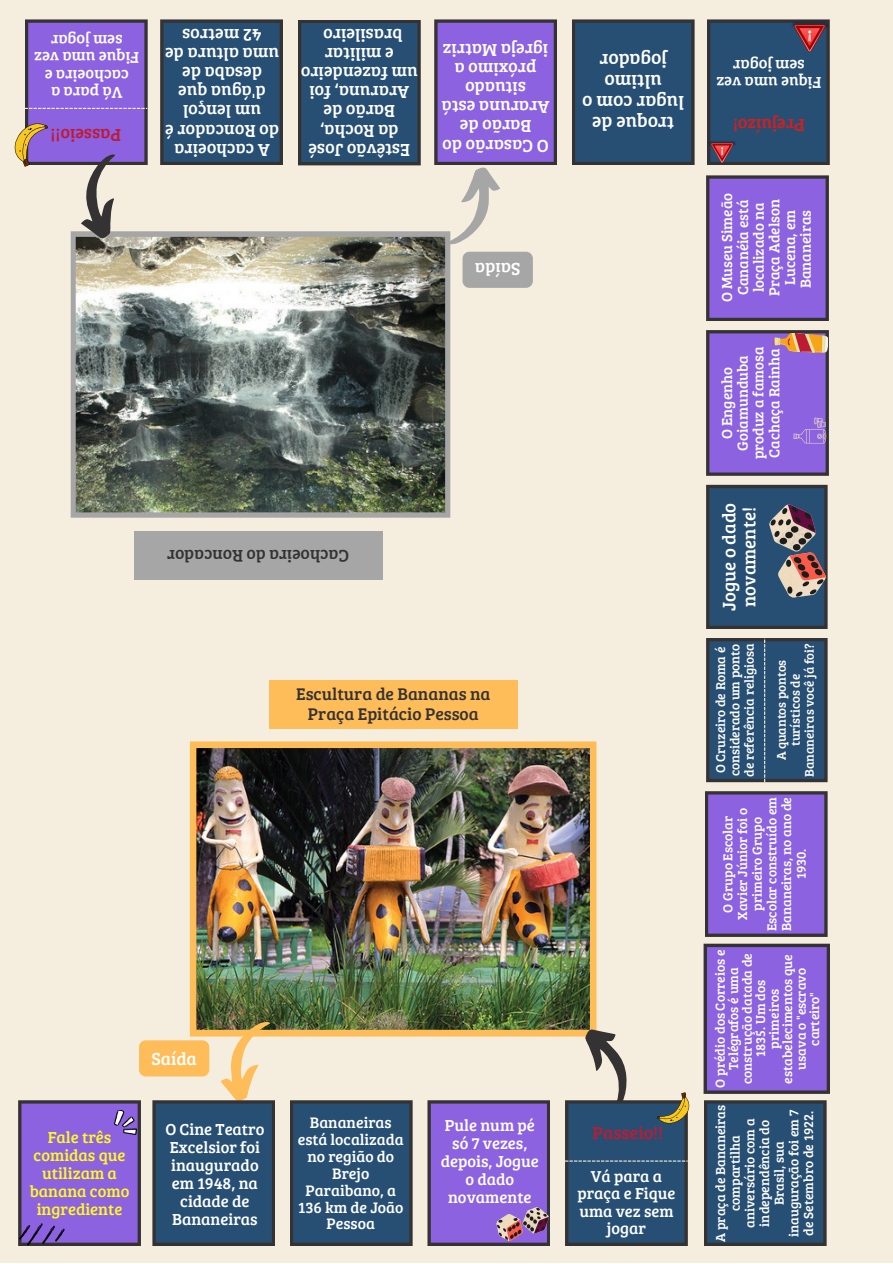
<style>
.page{position:relative;width:893px;height:1264px;background:#fff}
.page>*{position:absolute;margin:0;border:0;box-sizing:border-box;transform-origin:0 0}
.t1{font:19.35px/20.9px "Bree Serif";color:#fff;text-align:center}
.t2{font:18.6px/20.1px "Bree Serif";color:#fff}
.t3{font:18px/19px "Bree Serif";color:#fff;text-align:center}
.t4{font:18px "Bree Serif";color:#bd1b33}
.t5{font:18px "Bree Serif";color:#d61e1e}
.t6{font:17.4px/19px "Bree Serif";color:#343232;text-align:center}
.t7{font:16.5px/18px "Bree Serif";color:#fff;text-align:center}
.t8{font:16.5px/18px "Bree Serif";color:#fff924;text-align:center}
.t9{font:16.35px/17.2px "Bree Serif";color:#fff;text-align:center}
.t10{font:15.75px/16.8px "Bree Serif";color:#fff;text-align:center}
.t11{font:15px/15.8px "Bree Serif";color:#fff;text-align:center}
.t12{font:13.5px/14.5px "Bree Serif";color:#fff;text-align:center}
.t13{font:13.35px/14.4px "Bree Serif";color:#fff}
.t14{font:12.9px/14px "Bree Serif";color:#fff;text-align:center}
</style>
<div class="page">
<div style="left:0;top:0;width:892px;height:1262px;background:#f5eedf"></div>
<img style="left:189px;top:727px;width:408px;height:310px">
<img style="left:70px;top:231px;width:394px;height:301px">
<div style="left:139px;top:1040px;width:70px;height:36px;background:#ffbd59;border-radius:7px"></div>
<div style="left:462px;top:252px;width:71px;height:36px;background:#a6a6a6;border-radius:7px"></div>
<div style="left:269px;top:679px;width:248px;height:49px;background:#ffbd59"></div>
<div style="left:134px;top:532px;width:248px;height:48px;background:#a6a6a6"></div>
<svg style="left:704px;top:1100px;width:122px;height:145px;background:#284c6e"></svg>
<svg style="left:152px;top:1013px;width:123px;height:232px"></svg>
<svg style="left:290px;top:1100px;width:122px;height:145px;background:#284c6e"></svg>
<svg style="left:705px;top:791px;width:122px;height:145px;background:#845ed1"></svg>
<svg style="left:706px;top:175px;width:122px;height:146px;background:#845ed1"></svg>
<svg style="left:572px;top:19px;width:122px;height:146px;background:#284c6e"></svg>
<svg style="left:434px;top:19px;width:123px;height:235px"></svg>
<svg style="left:160px;top:19px;width:123px;height:146px;background:#294c6e"></svg>
<svg style="left:298px;top:20px;width:122px;height:145px;background:#284c6e"></svg>
<svg style="left:427px;top:1100px;width:123px;height:145px;background:#8660cb"></svg>
<svg style="left:18px;top:1100px;width:123px;height:145px;background:#835dce"></svg>
<svg style="left:565px;top:1022px;width:125px;height:223px"></svg>
<svg style="left:703px;top:943px;width:127px;height:150px;background:#855ed1"></svg>
<svg style="left:706px;top:638px;width:121px;height:144px;background:#294d6e"></svg>
<svg style="left:706px;top:485px;width:122px;height:144px;background:#3f556e"></svg>
<svg style="left:706px;top:330px;width:122px;height:146px;background:#8961ca"></svg>
<svg style="left:707px;top:19px;width:123px;height:146px;background:#304b6b"></svg>
<svg style="left:14px;top:19px;width:134px;height:220px"></svg>
<p class="t9" style="left:139px;top:102px;width:106px;rotate:-180deg">V á arap a<br>ar i eohcac e<br>euq i F mu a zev me s rago j</p>
<h3 class="t4" style="left:121px;top:148px;width:72px;rotate:-180deg">! !oiessaP</h3>
<h3 class="t3" style="left:279px;top:160px;width:115px;rotate:-180deg">A hcac ar i eo<br>od R no rodac é mu nel loç<br>augá ' d euq<br>abased ed<br>mu a arut l a ed<br>24 m sorte</h3>
<h3 class="t3" style="left:418px;top:160px;width:118px;rotate:-180deg">oãvê t sE ésoJ<br>ad R hco , a<br>B oãra ed<br>A nurar iof,a<br>mu nezaf or i ed e m ratili<br>oriel isarb</h3>
<h3 class="t3" style="left:549px;top:156px;width:109px;rotate:-180deg">O C oãrasa od<br>B oãra ed<br>A nurar a át se<br>odaut i s<br>mi xórp o a<br>ajergi M zirta</h3>
<h3 class="t3" style="left:520px;top:280px;width:47px;rotate:-180deg">adí aS</h3>
<p class="t6" style="left:349px;top:566px;width:183px;rotate:-180deg">C ar i eohca od R rodacno</p>
<p class="t6" style="left:296px;top:684px;width:196px">Escultura de Bananas na<br>Praça Epitácio Pessoa</p>
<h3 class="t3" style="left:151px;top:1047px;width:47px">Saída</h3>
<h1 class="t1" style="left:684px;top:135px;width:103px;rotate:-180deg">euqor t ed<br>ragu l mo c o<br>mitlu o<br>rodago j</h1>
<p class="t9" style="left:821px;top:92px;width:106px;rotate:-180deg">euq i F mu a zev me s rago j</p>
<h3 class="t5" style="left:804px;top:139px;width:73px;rotate:-180deg">!ozíuj erP</h3>
<p class="t11" style="left:718px;top:302px;width:111px;rotate:-90deg">O Museu Simeão<br>Cananéia está localizado na<br>Praça Adelson<br>Lucena, em<br>Bananeiras</p>
<p class="t11" style="left:718px;top:459px;width:114px;rotate:-90deg">O Engenho<br>Goiamunduba produz a famosa<br>Cachaça Rainha</p>
<h2 class="t2" style="left:718px;top:611px;width:109px;rotate:-90deg">Jogue o dado novamente!</h2>
<p class="t13" style="left:712px;top:777px;width:135px;rotate:-90deg">O Cruzeiro de Roma é considerado um ponto de referência religiosa</p>
<p class="t14" style="left:773px;top:776px;width:135px;rotate:-90deg">A quantos pontos turísticos de<br>Bananeiras você já foi?</p>
<p class="t12" style="left:720px;top:931px;width:136px;rotate:-90deg">O Grupo Escolar<br>Xavier Júnior foi o primeiro Grupo<br>Escolar construído em<br>Bananeiras, no ano de<br>1930.</p>
<p class="t12" style="left:712px;top:1087px;width:139px;line-height:13.5px;rotate:-90deg">O prédio dos Correios e<br>Telégrafos é uma construção datada de<br>1835. Um dos primeiros estabelecimentos que usava o "escravo carteiro"</p>
<p class="t10" style="left:298px;top:1113px;width:107px">Bananeiras está localizada no região do<br>Brejo<br>Paraibano, a<br>136 km de João<br>Pessoa</p>
<p class="t7" style="left:440px;top:1115px;width:100px">Pule num pé só 7 vezes, depois, Jogue o dado novamente</p>
<p class="t7" style="left:165px;top:1119px;width:101px">O Cine Teatro<br>Excelsior foi inaugurado em 1948, na cidade de<br>Bananeiras</p>
<p class="t8" style="left:48px;top:1127px;width:65px">Fale três</p>
<h3 class="t4" style="left:592px;top:1119px;width:72px">Passeio!!</h3>
<p class="t8" style="left:30px;top:1145px;width:101px">comidas que utilizam a banana como ingrediente</p>
<p class="t9" style="left:577px;top:1166px;width:99px">Vá para a praça e Fique uma vez sem jogar</p>
<p class="t12" style="left:712px;top:1241px;width:138px;rotate:-90deg">A praça de Bananeiras compartilha aniversário com a independência do<br>Brasil, sua inauguração foi em 7 de Setembro de 1922.</p>
</div>
